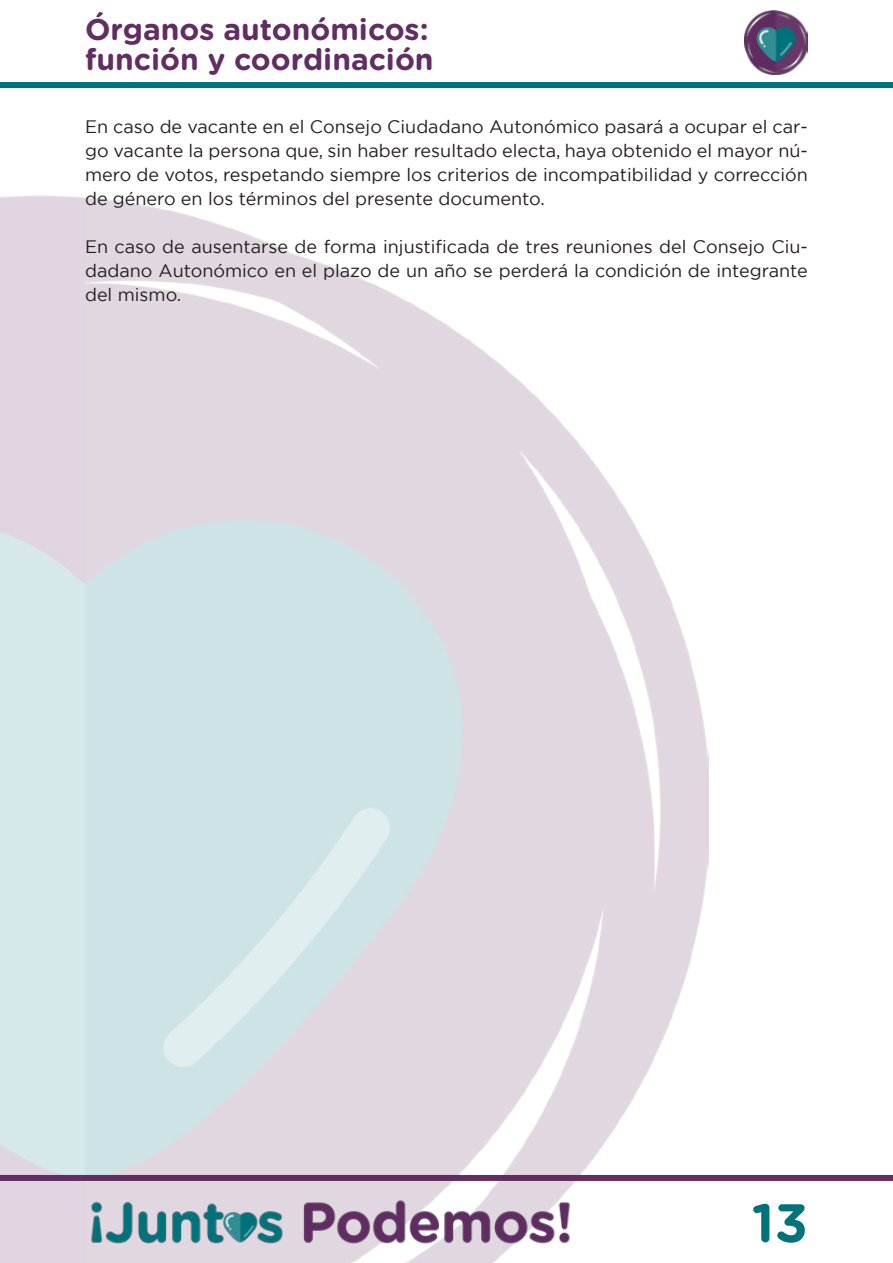
<style>
.page{position:relative;width:893px;height:1263px;background:#fff}
.page>*{position:absolute;margin:0;border:0;box-sizing:border-box;transform-origin:0 0}
.t1{font:700 54px "Gotham Rounded";color:#00727b}
.t2{font:700 30px/30px "Gotham Rounded";color:#612d62}
._05_PÁRRAFO{font:18px/24px "Gotham";color:#231f20;text-align:justify}
</style>
<div class="page">
<img style="left:0;top:195px;width:709px;height:1068px">
<div style="left:0;top:82px;width:893px;height:6px;background:#00727b"></div>
<div style="left:0;top:1175px;width:893px;height:6px;background:#612d62"></div>
<img style="left:744px;top:11px;width:64px;height:64px">
<img style="left:85px;top:1195px;width:490px;height:52px">
<h2 class="t2" style="left:85px;top:13px;width:350px">Órganos autonómicos: función y coordinación</h2>
<p class="_05_PÁRRAFO" style="left:85px;top:114px;width:724px">En caso de vacante en el Consejo Ciudadano Autonómico pasará a ocupar el car&shy;go vacante la persona que, sin haber resultado electa, haya obtenido el mayor nú&shy;mero de votos, respetando siempre los criterios de incompatibilidad y corrección de género en los términos del presente documento.</p>
<p class="_05_PÁRRAFO" style="left:85px;top:234px;width:724px">En caso de ausentarse de forma injustificada de tres reuniones del Consejo Ciu&shy;dadano Autonómico en el plazo de un año se perderá la condición de integrante del mismo.</p>
<h1 class="t1" style="left:752px;top:1183px;width:58px">13</h1>
</div>
